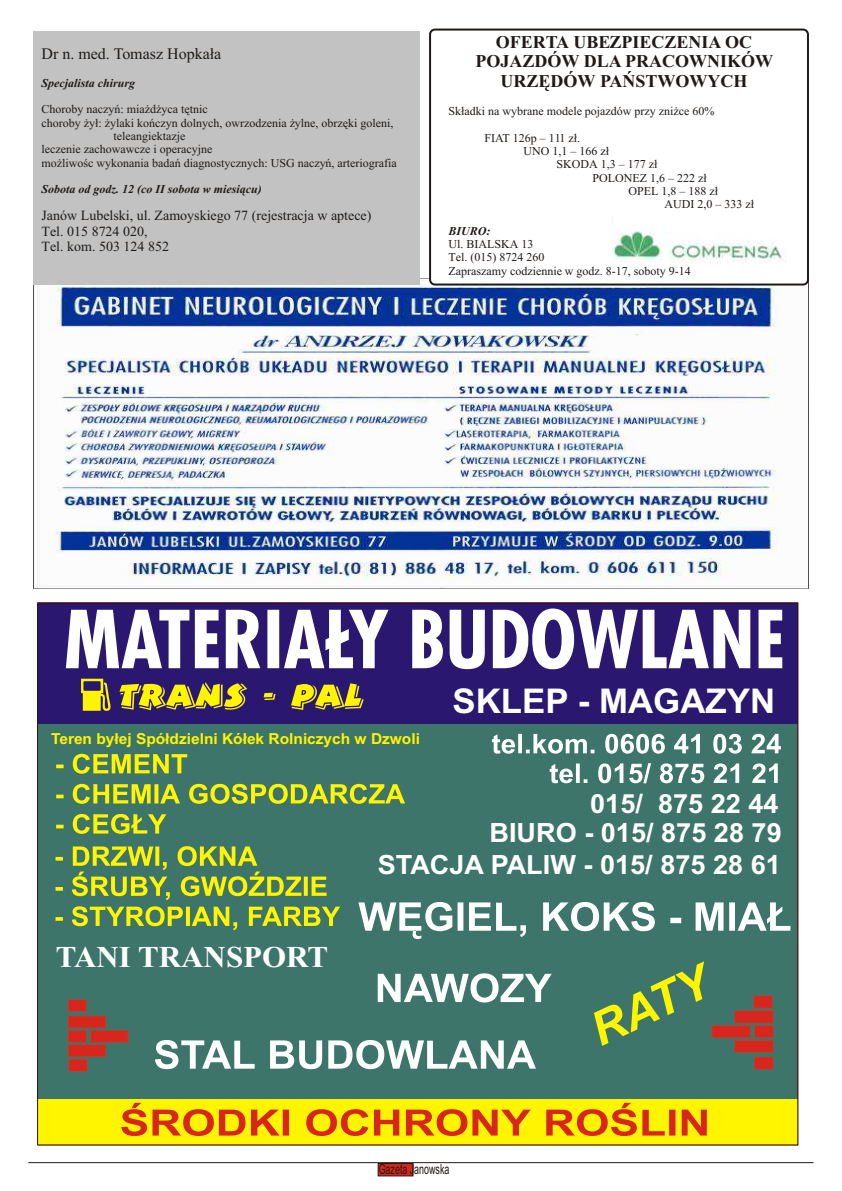
<style>
.page{position:relative;width:842px;height:1191px;background:#fff}
.page>*{position:absolute;margin:0;border:0;box-sizing:border-box;transform-origin:0 0}
.t1{font:700 34.1px "Arial CE";color:#fff}
.t2{font:700 30.3px "Times New Roman CE";color:#fff}
.t3{font:700 26.5px/29.4px "Arial CE";color:#fff;text-align:right}
.t4{font:700 18px/19.9px "Times New Roman CE";color:#1f1a17;text-align:center}
.t5{font:16px "Times New Roman CE";color:#1f1a17}
.t6{font:700 15.1px "Arial CE";color:#fff500}
.t7{font:14px/15.5px "Times New Roman CE";color:#1f1a17}
.t8{font:14px "Arial";color:#1f1a17;scale:.64 1}
.t9{font:12px/13.3px "Times New Roman CE";color:#1f1a17}
.t10{font:italic 700 12px "Times New Roman CE";color:#1f1a17}
</style>
<div class="page">
<div style="left:378px;top:1163px;width:35px;height:13px;background:#d9261c;border:1px solid #1f1a17"></div>
<hr style="left:28px;top:1162px;width:786px;height:1px;background:#1f1a17">
<svg style="left:37px;top:603px;width:761px;height:542px;background:#657e6c"></svg>
<img style="left:33px;top:278px;width:776px;height:310px">
<div style="left:429px;top:29px;width:380px;height:257px;background:#fff;border:2px solid #1f1a17;border-radius:5px"></div>
<img style="left:612px;top:231px;width:174px;height:32px">
<div style="left:33px;top:32px;width:387px;height:253px;background:#c2c2c2"></div>
<h3 class="t5" style="left:42px;top:48px;width:181px">Dr n. med. Tomasz Hopka³a</h3>
<p class="t10" style="left:42px;top:79px;width:95px">Specjalista chirurg</p>
<p class="t9" style="left:42px;top:104px;width:168px">Choroby naczyñ: mia¿d¿yca têtnic</p>
<p class="t9" style="left:42px;top:117px;width:354px">choroby ¿y³: ¿ylaki koñczyn dolnych, owrzodzenia ¿ylne, obrzêki goleni,</p>
<p class="t9" style="left:114px;top:130px;width:73px">teleangiektazje</p>
<p class="t9" style="left:42px;top:144px;width:172px">leczenie zachowawcze i operacyjne</p>
<p class="t9" style="left:42px;top:157px;width:357px">mo¿liwoœc wykonania badañ diagnostycznych: USG naczyñ, arteriografia</p>
<p class="t10" style="left:42px;top:185px;width:222px">Sobota od godz. 12 (co II sobota w miesi¹cu)</p>
<p class="t7" style="left:42px;top:209px;width:331px">Janów Lubelski, ul. Zamoyskiego 77 (rejestracja w aptece)<br>Tel. 015 8724 020,<br>Tel. kom. 503 124 852</p>
<h3 class="t4" style="left:475px;top:33px;width:299px">OFERTA UBEZPIECZENIA OC<br>POJAZDÓW DLA PRACOWNIKÓW<br>URZÊDÓW PAÑSTWOWYCH</h3>
<p class="t9" style="left:448px;top:106px;width:268px">Sk³adki na wybrane modele pojazdów przy zni¿ce 60%</p>
<p class="t9" style="left:484px;top:132px;width:97px">FIAT 126p – 111 z³.</p>
<p class="t9" style="left:523px;top:146px;width:87px">UNO 1,1 – 166 z³</p>
<p class="t9" style="left:556px;top:159px;width:102px">SKODA 1,3 – 177 z³</p>
<p class="t9" style="left:592px;top:172px;width:116px">POLONEZ 1,6 – 222 z³</p>
<p class="t9" style="left:628px;top:186px;width:91px">OPEL 1,8 – 188 z³</p>
<p class="t9" style="left:664px;top:199px;width:91px">AUDI 2,0 – 333 z³</p>
<p class="t10" style="left:448px;top:227px;width:43px">BIURO:</p>
<p class="t9" style="left:448px;top:239px;width:244px">Ul. BIALSKA 13<br>Tel. (015) 8724 260<br>Zapraszamy codziennie w godz. 8-17, soboty 9-14</p>
<p class="t6" style="left:51px;top:733px;width:370px">Teren by³ej Spó³dzielni Kó³ek Rolniczych w Dzwoli</p>
<h1 class="t1" style="left:453px;top:688px;width:324px">SKLEP - MAGAZYN</h1>
<h2 class="t2" style="left:56px;top:947px;width:274px">TANI TRANSPORT</h2>
<h3 class="t3" style="left:489px;top:791px;width:294px">015/ 875 22 44<br>BIURO - 015/ 875 28 79</h3>
<h3 class="t3" style="left:378px;top:853px;width:405px">STACJA PALIW - 015/ 875 28 61</h3>
<p class="t8" style="left:379px;top:1164px;width:112px">Gazeta Janowska</p>
</div>
